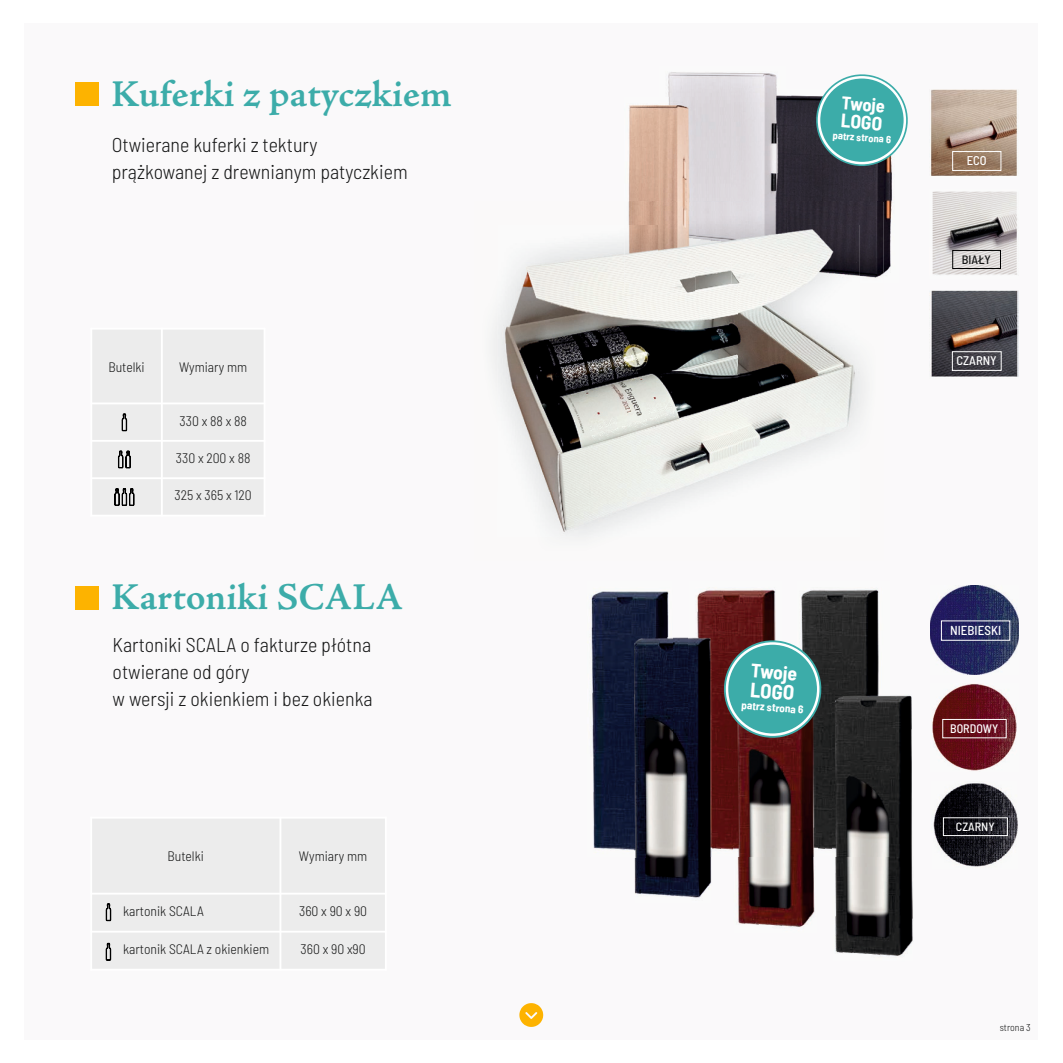
<style>
.page{position:relative;width:1063px;height:1063px;background:#fff}
.page>*{position:absolute;margin:0;border:0;box-sizing:border-box;transform-origin:0 0}
.t1{font:37.5px "Adobe Jenson Pro Semibold Capt";color:#3caca9}
.t2{font:700 semi-condensed 20.75px "Barlow";color:#fff}
.t3{font:300 semi-condensed 20px/27px "Barlow";color:#151616}
.t4{font:700 semi-condensed 19.5px "Barlow";color:#fff}
.t5{font:700 semi-condensed 19.38px "Barlow";color:#fff}
.t6{font:700 semi-condensed 18.25px "Barlow";color:#fff}
.t7{font:300 semi-condensed 13.75px "Barlow";color:#151616}
.t8{font:500 semi-condensed 13px "Barlow";color:#fff}
.t9{font:500 semi-condensed 12.75px "Barlow";color:#fff}
.t10{font:500 semi-condensed 12.62px "Barlow";color:#fff}
.t11{font:500 semi-condensed 12.38px "Barlow";color:#fff}
.t12{font:500 semi-condensed 12.12px "Barlow";color:#151616}
.t13{font:500 semi-condensed 12px "Barlow";color:#fff}
.t14{font:700 semi-condensed 11.12px "Barlow";color:#fff}
.t15{font:700 semi-condensed 10.5px "Barlow";color:#fff}
.t16{font:300 semi-condensed 10px "Barlow";color:#151616}
</style>
<div class="page">
<div style="left:25px;top:23px;width:1013px;height:1017px;background:#faf9fa"></div>
<div style="left:91px;top:329px;width:174px;height:187px;background:#ececec"></div>
<hr style="left:90px;top:328px;width:2px;height:189px;background:#fff">
<hr style="left:161px;top:328px;width:2px;height:189px;background:#fff">
<hr style="left:264px;top:328px;width:1px;height:189px;background:#fff">
<hr style="left:90px;top:515px;width:175px;height:2px;background:#fff">
<hr style="left:90px;top:477px;width:175px;height:2px;background:#fff">
<hr style="left:90px;top:440px;width:175px;height:2px;background:#fff">
<hr style="left:90px;top:403px;width:175px;height:1px;background:#fff">
<hr style="left:90px;top:328px;width:175px;height:2px;background:#fff">
<svg style="left:114px;top:488px;width:20px;height:18px"></svg>
<svg style="left:118px;top:451px;width:13px;height:17px"></svg>
<svg style="left:122px;top:414px;width:5px;height:17px"></svg>
<div style="left:75px;top:83px;width:23px;height:23px;background:#fdb300"></div>
<img style="left:786px;top:95px;width:106px;height:179px">
<img style="left:668px;top:72px;width:109px;height:130px">
<img style="left:731px;top:89px;width:55px;height:113px">
<img style="left:628px;top:97px;width:67px;height:128px">
<div style="left:75px;top:586px;width:23px;height:23px;background:#fdb300"></div>
<img style="left:591px;top:591px;width:78px;height:259px">
<img style="left:801px;top:589px;width:78px;height:260px">
<img style="left:697px;top:589px;width:79px;height:261px">
<img style="left:786px;top:203px;width:97px;height:75px">
<img style="left:695px;top:202px;width:91px;height:23px">
<img style="left:786px;top:202px;width:97px;height:1px">
<img style="left:498px;top:225px;width:241px;height:310px">
<img style="left:739px;top:284px;width:121px;height:193px">
<img style="left:731px;top:225px;width:129px;height:59px">
<img style="left:659px;top:225px;width:127px;height:28px">
<img style="left:737px;top:742px;width:78px;height:185px">
<img style="left:797px;top:742px;width:20px;height:115px">
<img style="left:733px;top:742px;width:49px;height:115px">
<img style="left:835px;top:695px;width:78px;height:261px">
<img style="left:832px;top:694px;width:59px;height:163px">
<img style="left:634px;top:637px;width:78px;height:261px">
<img style="left:634px;top:637px;width:39px;height:220px">
<img style="left:689px;top:637px;width:23px;height:220px">
<img style="left:930px;top:585px;width:89px;height:89px">
<div style="left:941px;top:621px;width:69px;height:20px;border:1px solid #fff"></div>
<img style="left:932px;top:684px;width:85px;height:87px">
<div style="left:942px;top:719px;width:65px;height:19px;border:1px solid #fff"></div>
<img style="left:933px;top:783px;width:85px;height:84px">
<div style="left:943px;top:817px;width:65px;height:19px;border:1px solid #fff"></div>
<svg style="left:519px;top:1003px;width:24px;height:24px"></svg>
<img style="left:930px;top:89px;width:87px;height:87px">
<div style="left:952px;top:151px;width:49px;height:20px;border:1px solid #fff"></div>
<img style="left:932px;top:191px;width:85px;height:84px">
<div style="left:952px;top:250px;width:49px;height:19px;border:1px solid #000"></div>
<img style="left:931px;top:290px;width:87px;height:87px">
<div style="left:952px;top:351px;width:50px;height:20px;border:1px solid #fff"></div>
<svg style="left:812px;top:74px;width:96px;height:96px"></svg>
<div style="left:818px;top:76px;width:88px;height:88px;border:2px solid #fff;border-radius:50%"></div>
<svg style="left:719px;top:636px;width:107px;height:106px"></svg>
<div style="left:726px;top:642px;width:93px;height:94px;border:2px solid #fff;border-radius:50%"></div>
<div style="left:91px;top:818px;width:295px;height:152px;background:#ececec"></div>
<hr style="left:90px;top:817px;width:2px;height:154px;background:#fff">
<hr style="left:279px;top:817px;width:2px;height:154px;background:#fff">
<hr style="left:385px;top:817px;width:2px;height:154px;background:#fff">
<hr style="left:90px;top:969px;width:297px;height:2px;background:#fff">
<hr style="left:90px;top:931px;width:297px;height:2px;background:#fff">
<hr style="left:90px;top:893px;width:297px;height:2px;background:#fff">
<hr style="left:90px;top:817px;width:297px;height:2px;background:#fff">
<svg style="left:106px;top:903px;width:5px;height:18px"></svg>
<svg style="left:106px;top:943px;width:5px;height:17px"></svg>
<h1 class="t1" style="left:111px;top:79px;width:342px">Kuferki z patyczkiem</h1>
<p class="t3" style="left:112px;top:131px;width:297px">Otwierane kuferki z tektury prążkowanej z drewnianym patyczkiem</p>
<p class="t7" style="left:108px;top:358px;width:38px">Butelki</p>
<p class="t7" style="left:179px;top:358px;width:70px">Wymiary mm</p>
<p class="t7" style="left:180px;top:412px;width:69px">330 x 88 x 88</p>
<p class="t7" style="left:176px;top:449px;width:76px">330 x 200 x 88</p>
<p class="t7" style="left:175px;top:487px;width:65px">325 x 365 1</p>
<p class="t7" style="left:226px;top:487px;width:27px">x 20</p>
<h1 class="t1" style="left:111px;top:582px;width:293px">Kartoniki SCALA</h1>
<p class="t3" style="left:113px;top:630px;width:262px">Kartoniki SCALA o fakturze płótna otwierane od góry<br>w wersji z okienkiem i bez okienka</p>
<p class="t7" style="left:168px;top:848px;width:38px">Butelki</p>
<p class="t7" style="left:299px;top:848px;width:70px">Wymiary mm</p>
<p class="t7" style="left:123px;top:902px;width:82px">kartonik SCALA</p>
<p class="t7" style="left:299px;top:902px;width:70px">360 x 90 x 90</p>
<p class="t7" style="left:123px;top:940px;width:148px">kartonik SCALA z okienkiem</p>
<p class="t7" style="left:300px;top:940px;width:67px">360 x 90 x90</p>
<p class="t6" style="left:843px;top:91px;width:45px;rotate:5deg">Twoje</p>
<p class="t4" style="left:842px;top:108px;width:43px;rotate:5deg">LOGO</p>
<p class="t15" style="left:833px;top:128px;width:60px;rotate:5deg">patrz strona 6</p>
<p class="t9" style="left:967px;top:153px;width:21px">ECO</p>
<p class="t12" style="left:962px;top:252px;width:30px">BIAŁY</p>
<p class="t10" style="left:956px;top:353px;width:42px">CZARNY</p>
<p class="t5" style="left:752px;top:658px;width:48px;rotate:5deg">Twoje</p>
<p class="t2" style="left:752px;top:676px;width:46px;rotate:5deg">LOGO</p>
<p class="t14" style="left:742px;top:697px;width:64px;rotate:5deg">patrz strona 6</p>
<p class="t8" style="left:950px;top:622px;width:53px">NIEBIESKI</p>
<p class="t11" style="left:950px;top:721px;width:50px">BORDOWY</p>
<p class="t13" style="left:956px;top:819px;width:40px">CZARNY</p>
<p class="t16" style="left:1000px;top:1021px;width:33px">strona 3</p>
</div>
